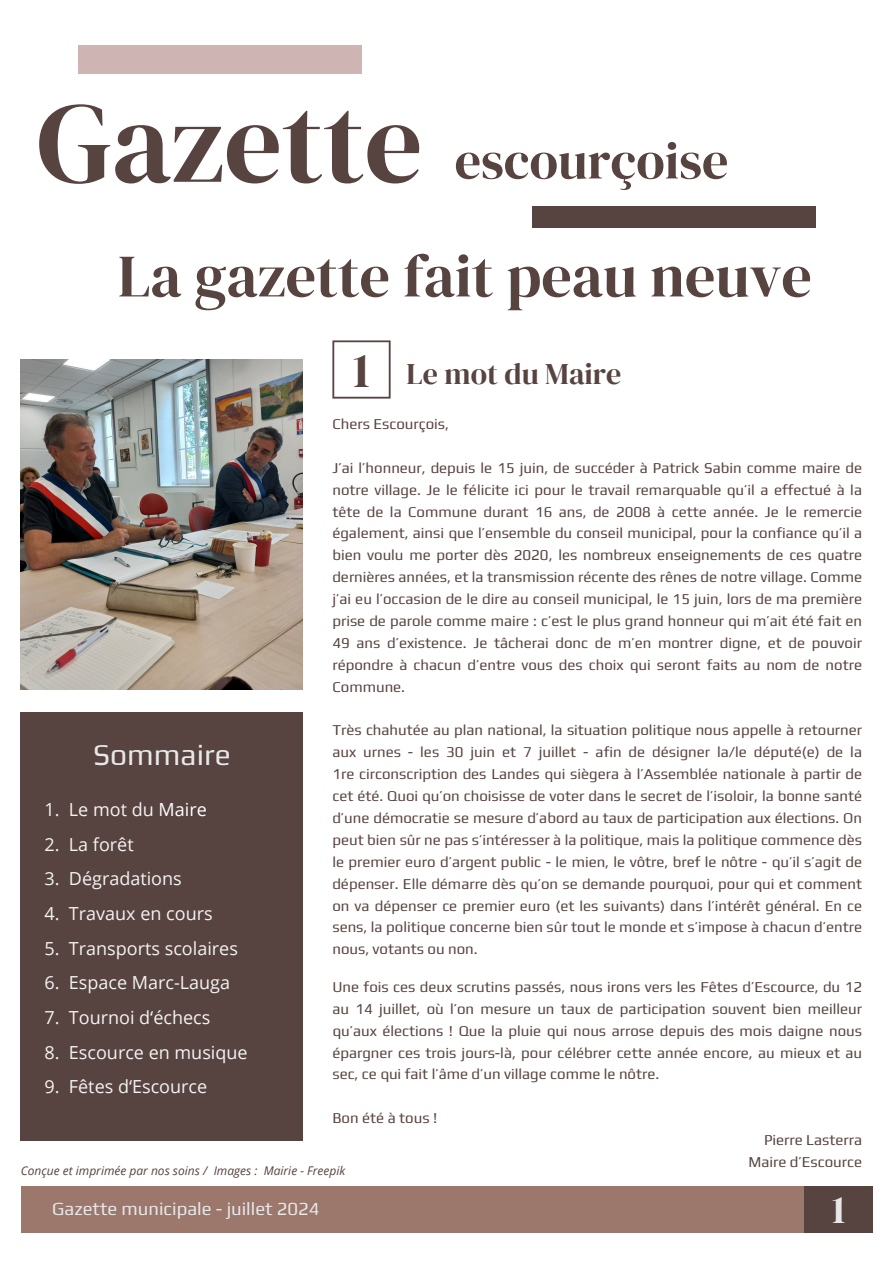
<style>
.page{position:relative;width:894px;height:1264px;background:#fff}
.page>*{position:absolute;margin:0;border:0;box-sizing:border-box;transform-origin:0 0}
.t1{font:114.15px "DM Serif Display";color:#57433f}
.t2{font:60.15px "DM Serif Display";color:#57433f}
.t3{font:52.05px "DM Serif Display";color:#57433f}
.t4{font:49.35px "DM Serif Display";color:#57433f}
.t5{font:39.75px "DM Serif Display";color:#e8e8e8}
.t6{font:30px "DM Serif Display";color:#57433f}
.t7{font:30px "Play";color:#e8e8e8}
.t8{font:18.45px "Play";color:#e8e8e8}
.t9{font:18px "Open Sans";color:#f4f3f3}
.t10{font:15px/21.9px "Play";color:#57433f;text-align:justify}
.t11{font:italic 12px "Open Sans";color:#57433f}
.s1{color:#fff}
</style>
<div class="page">
<div style="left:78px;top:45px;width:283px;height:29px;background:#ceb5b3"></div>
<div style="left:532px;top:206px;width:283px;height:22px;background:#57433f"></div>
<div style="left:21px;top:712px;width:282px;height:428px;background:#57433f"></div>
<img style="left:21px;top:359px;width:281px;height:330px">
<svg style="left:332px;top:340px;width:58px;height:58px"></svg>
<div style="left:21px;top:1186px;width:785px;height:46px;background:#9b776c"></div>
<div style="left:804px;top:1186px;width:68px;height:46px;background:#57433f"></div>
<h6 class="t1" style="left:37px;top:63px;width:387px">Gazette</h6>
<h6 class="t3" style="left:454px;top:124px;width:275px">escourçoise</h6>
<h6 class="t2" style="left:118px;top:234px;width:695px">La gazette fait peau neuve</h6>
<h4 class="t4" style="left:353px;top:335px;width:19px">1</h4>
<h6 class="t6" style="left:406px;top:353px;width:216px">Le mot du Maire</h6>
<h3 class="t10" style="left:332px;top:413px;width:118px">Chers Escourçois,</h3>
<h2 class="t10" style="left:332px;top:456px;width:531px">J’ai l’honneur, depuis le 15 juin, de succéder à Patrick Sabin comme maire de notre village. Je le félicite ici pour le travail remarquable qu’il a effectué à la tête de la Commune durant 16 ans, de 2008 à cette année. Je le remercie également, ainsi que l’ensemble du conseil municipal, pour la confiance qu’il a bien voulu me porter dès 2020, les nombreux enseignements de ces quatre dernières années, et la transmission récente des rênes de notre village. Comme j’ai eu l’occasion de le dire au conseil municipal, le 15 juin, lors de ma première prise de parole comme maire : c’est le plus grand honneur qui m’ait été fait en 49 ans d’existence. Je tâcherai donc de m’en montrer digne, et de pouvoir répondre à chacun d’entre vous des choix qui seront faits au nom de notre Commune.</h2>
<p class="t10" style="left:332px;top:719px;width:531px">Très chahutée au plan national, la situation politique nous appelle à retourner aux urnes - les 30 juin et 7 juillet - afin de désigner la/le député(e) de la 1re circonscription des Landes qui siègera à l’Assemblée nationale à partir de cet été. Quoi qu’on choisisse de voter dans le secret de l’isoloir, la bonne santé d’une démocratie se mesure d’abord au taux de participation aux élections. On peut bien sûr ne pas s’intéresser à la politique, mais la politique commence dès le premier euro d’argent public - le mien, le vôtre, bref le nôtre - qu’il s’agit de dépenser. Elle démarre dès qu’on se demande pourquoi, pour qui et comment on va dépenser ce premier euro (et les suivants) dans l’intérêt général. En ce sens, la politique concerne bien sûr tout le monde et s’impose à chacun d’entre nous, votants ou non.</p>
<h4 class="t10" style="left:332px;top:975px;width:531px">Une fois ces deux scrutins passés, nous irons vers les Fêtes d’Escource, du 12 au 14 juillet, où l’on mesure un taux de participation souvent bien meilleur qu’aux élections ! Que la pluie qui nous arrose depuis des mois daigne nous épargner ces trois jours-là, pour célébrer cette année encore, au mieux et au sec, ce qui fait l’âme d’un village comme le nôtre.</h4>
<p class="t10" style="left:332px;top:1106px;width:106px">Bon été à tous !</p>
<p class="t10" style="left:748px;top:1128px;width:115px;text-align:right">Pierre Lasterra<br>Maire d’Escource</p>
<h6 class="t7" style="left:93px;top:736px;width:139px">Sommaire</h6>
<h5 class="t9" style="left:44px;top:797px;width:164px">1. Le mot du <span class="s1">Maire</span></h5>
<h5 class="t9" style="left:44px;top:831px;width:91px">2. La forêt</h5>
<h5 class="t9" style="left:44px;top:866px;width:139px">3. Dégradations</h5>
<h5 class="t9" style="left:44px;top:900px;width:170px">4. Travaux en cours</h5>
<h5 class="t9" style="left:44px;top:935px;width:195px">5. Transports scolaires</h5>
<h5 class="t9" style="left:44px;top:970px;width:187px">6. Espace Marc-Lauga</h5>
<h5 class="t9" style="left:44px;top:1004px;width:167px">7. Tournoi d‘échecs</h5>
<p class="t9" style="left:44px;top:1039px;width:205px">8. Escource en musique</p>
<p class="t9" style="left:44px;top:1073px;width:164px">9. Fêtes d‘Escource</p>
<h5 class="t11" style="left:21px;top:1162px;width:326px">Conçue et imprimée par nos soins / Images : Mairie - Freepik</h5>
<h5 class="t8" style="left:52px;top:1197px;width:269px">Gazette municipale - juillet 2024</h5>
<h5 class="t5" style="left:831px;top:1181px;width:15px">1</h5>
</div>
